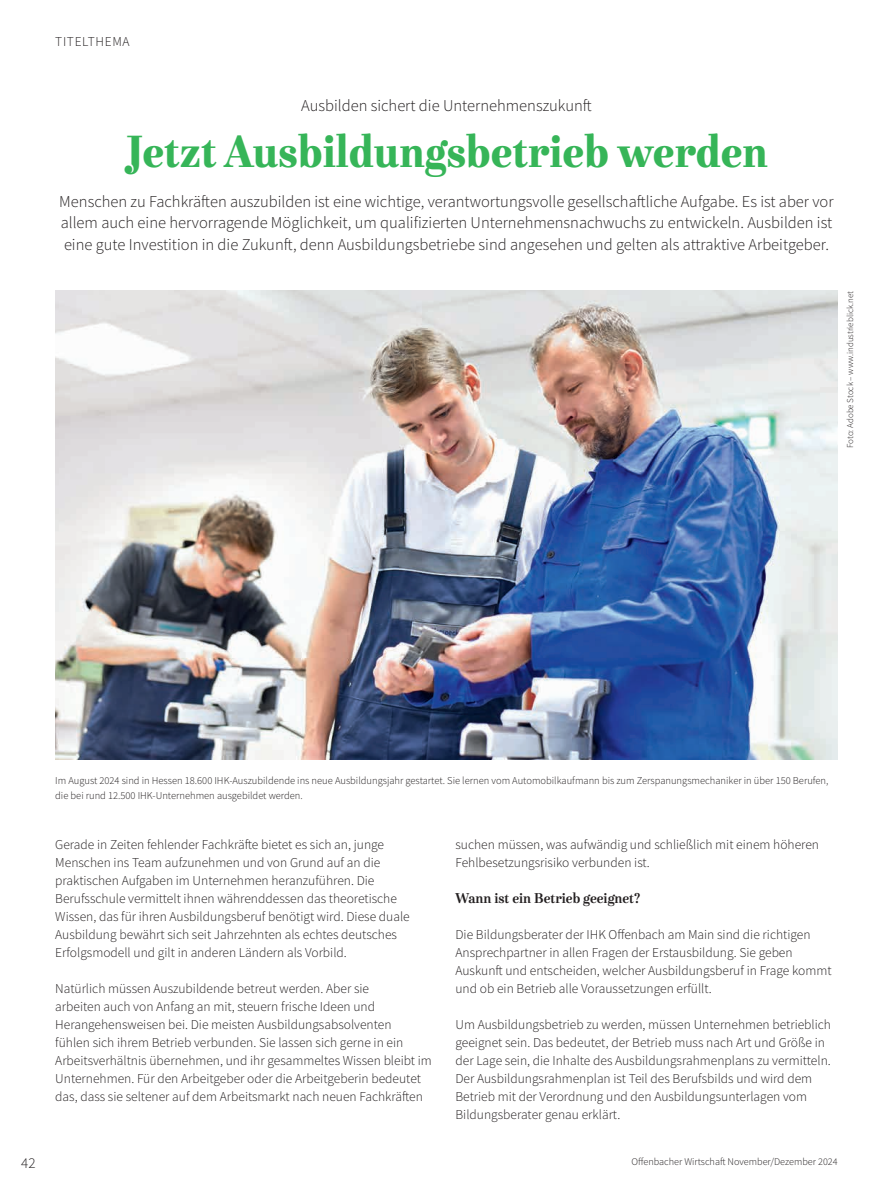
<style>
.page{position:relative;width:893px;height:1191px;background:#fff}
.page>*{position:absolute;margin:0;border:0;box-sizing:border-box;transform-origin:0 0}
.t1{font:900 45px "Urge Text";color:#36b558}
.t2{font:300 16.5px/21px "Source Sans Pro";color:#231f20;text-align:justify}
.t3{font:300 15px "Source Sans Pro";color:#231f20}
.t4{font:700 14.25px "Urge Text";color:#231f20}
.t5{font:300 13.5px/18px "Source Sans Pro";color:#231f20}
.t6{font:300 13.5px "Source Sans Pro";letter-spacing:.05em;color:#231f20}
.t7{font:300 10.5px/15px "Source Sans Pro";color:#231f20}
.t8{font:300 10.2px "Source Sans Pro";color:#231f20}
.t9{font:300 9px "Source Sans Pro";color:#231f20}
</style>
<div class="page">
<img style="left:55px;top:291px;width:783px;height:468px">
<p class="t6" style="left:55px;top:33px;width:76px">TITELTHEMA</p>
<p class="t2" style="left:301px;top:95px;width:292px">Ausbilden sichert die Unternehmenszukunft</p>
<h1 class="t1" style="left:125px;top:124px;width:644px">Jetzt Ausbildungsbetrieb werden</h1>
<p class="t2" style="left:59px;top:191px;width:776px">Menschen zu Fachkräften auszubilden ist eine wichtige, verantwortungsvolle gesellschaftliche Aufgabe. Es ist aber vor allem auch eine hervorragende Möglichkeit, um qualifizierten Unternehmensnachwuchs zu entwickeln. Ausbilden ist eine gute Investition in die Zukunft, denn Ausbildungsbetriebe sind angesehen und gelten als attraktive Arbeitgeber.</p>
<p class="t9" style="left:844px;top:448px;width:159px;rotate:-90deg">Foto: Adobe Stock – www.industrieblick.net</p>
<p class="t7" style="left:55px;top:773px;width:775px">Im August 2024 sind in Hessen 18.600 IHK-Auszubildende ins neue Ausbildungsjahr gestartet. Sie lernen vom Automobilkaufmann bis zum Zerspanungsmechaniker in über 150 Berufen, die bei rund 12.500 IHK-Unternehmen ausgebildet werden.</p>
<p class="t5" style="left:55px;top:835px;width:356px">Gerade in Zeiten fehlender Fachkräfte bietet es sich an, junge Menschen ins Team aufzunehmen und von Grund auf an die praktischen Aufgaben im Unternehmen heranzuführen. Die Berufsschule vermittelt ihnen währenddessen das theoretische Wissen, das für ihren Ausbildungsberuf benötigt wird. Diese duale Ausbildung bewährt sich seit Jahrzehnten als echtes deutsches Erfolgsmodell und gilt in anderen Ländern als Vorbild.</p>
<p class="t5" style="left:55px;top:979px;width:378px">Natürlich müssen Auszubildende betreut werden. Aber sie<br>arbeiten auch von Anfang an mit, steuern frische Ideen und Herangehensweisen bei. Die meisten Ausbildungsabsolventen<br>fühlen sich ihrem Betrieb verbunden. Sie lassen sich gerne in ein Arbeitsverhältnis übernehmen, und ihr gesammeltes Wissen bleibt im Unternehmen. Für den Arbeitgeber oder die Arbeitgeberin bedeutet das, dass sie seltener auf dem Arbeitsmarkt nach neuen Fachkräften</p>
<p class="t5" style="left:455px;top:835px;width:365px">suchen müssen, was aufwändig und schließlich mit einem höheren<br>Fehlbesetzungsrisiko verbunden ist.</p>
<p class="t4" style="left:455px;top:889px;width:186px">Wann ist ein Betrieb geeignet?</p>
<p class="t5" style="left:455px;top:925px;width:378px">Die Bildungsberater der IHK Offenbach am Main sind die richtigen Ansprechpartner in allen Fragen der Erstausbildung. Sie geben Auskunft und entscheiden, welcher Ausbildungsberuf in Frage kommt und ob ein Betrieb alle Voraussetzungen erfüllt.</p>
<p class="t5" style="left:455px;top:1015px;width:377px">Um Ausbildungsbetrieb zu werden, müssen Unternehmen betrieblich geeignet sein. Das bedeutet, der Betrieb muss nach Art und Größe in der Lage sein, die Inhalte des Ausbildungsrahmenplans zu vermitteln.<br>Der Ausbildungsrahmenplan ist Teil des Berufsbilds und wird dem Betrieb mit der Verordnung und den Ausbildungsunterlagen vom Bildungsberater genau erklärt.</p>
<p class="t3" style="left:21px;top:1154px;width:16px">42</p>
<p class="t8" style="left:632px;top:1155px;width:208px">Offenbacher Wirtschaft November/Dezember 2024</p>
</div>
